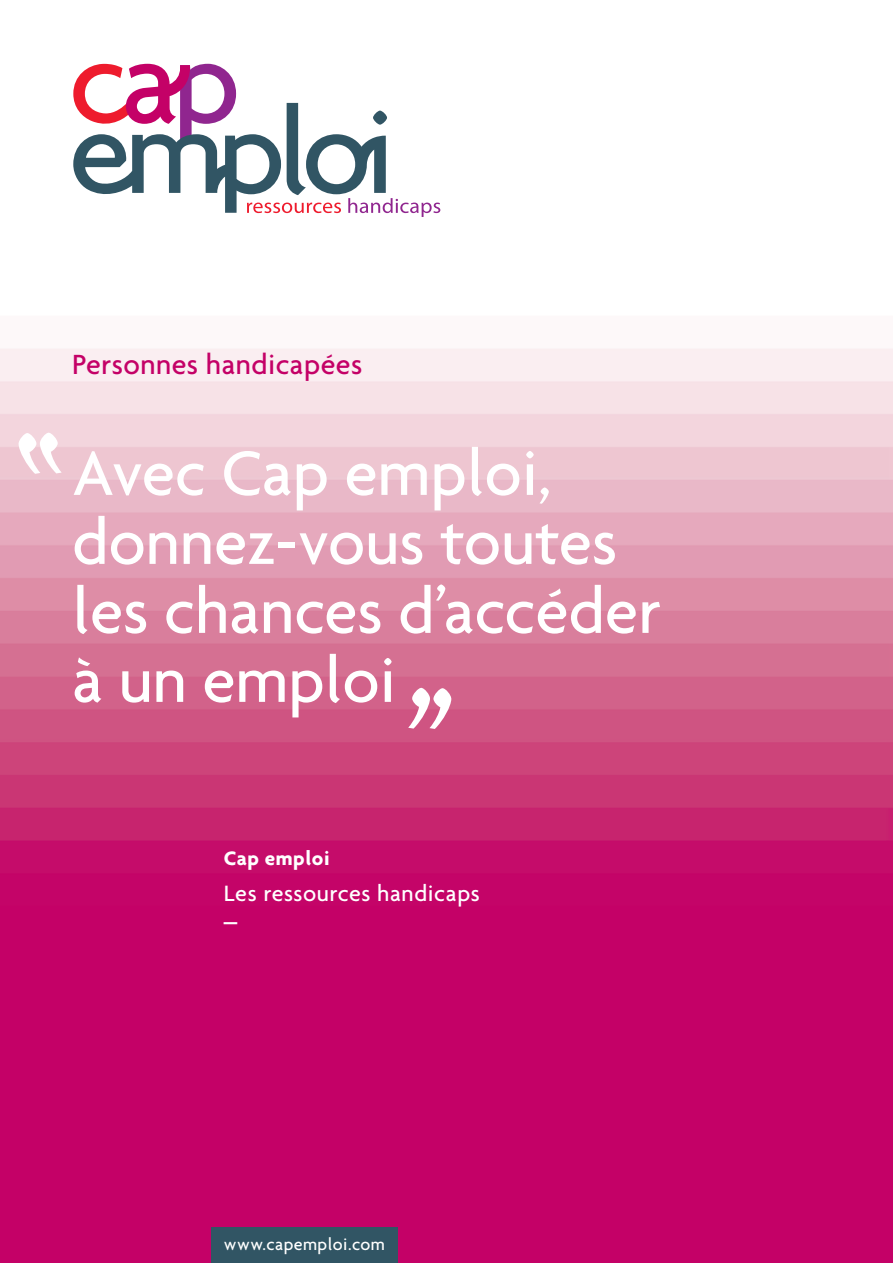
<style>
.page{position:relative;width:893px;height:1263px;background:#fff}
.page>*{position:absolute;margin:0;border:0;box-sizing:border-box;transform-origin:0 0}
.t1{font:500 67.5px/69px "Agenda";color:#fff}
.t2{font:500 30px "Agenda";letter-spacing:.015em;color:#c40167}
.t3{font:500 27px "Agenda";color:#fff}
.t4{font:500 24px "Agenda";letter-spacing:.025em;color:#fff}
.t5{font:700 21px "Agenda";letter-spacing:.025em;color:#fff}
.t6{font:500 18px "Agenda";letter-spacing:.025em;color:#fff}
</style>
<div class="page">
<img style="left:0;top:63px;width:893px;height:1200px">
<svg style="left:408px;top:688px;width:43px;height:41px"></svg>
<div style="left:211px;top:1228px;width:187px;height:35px;background:#315564"></div>
<svg style="left:73px;top:64px;width:367px;height:153px"></svg>
<svg style="left:18px;top:433px;width:44px;height:41px"></svg>
<p class="t2" style="left:72px;top:346px;width:291px">Personnes handicapées</p>
<p class="t1" style="left:72px;top:437px;width:590px">Avec Cap emploi, donnez-vous toutes les chances d’accéder à un emploi</p>
<p class="t5" style="left:224px;top:845px;width:107px">Cap emploi</p>
<p class="t4" style="left:224px;top:879px;width:257px">Les ressources handicaps</p>
<p class="t3" style="left:224px;top:892px;width:15px">_</p>
<p class="t6" style="left:224px;top:1233px;width:163px">www.capemploi.com</p>
</div>
